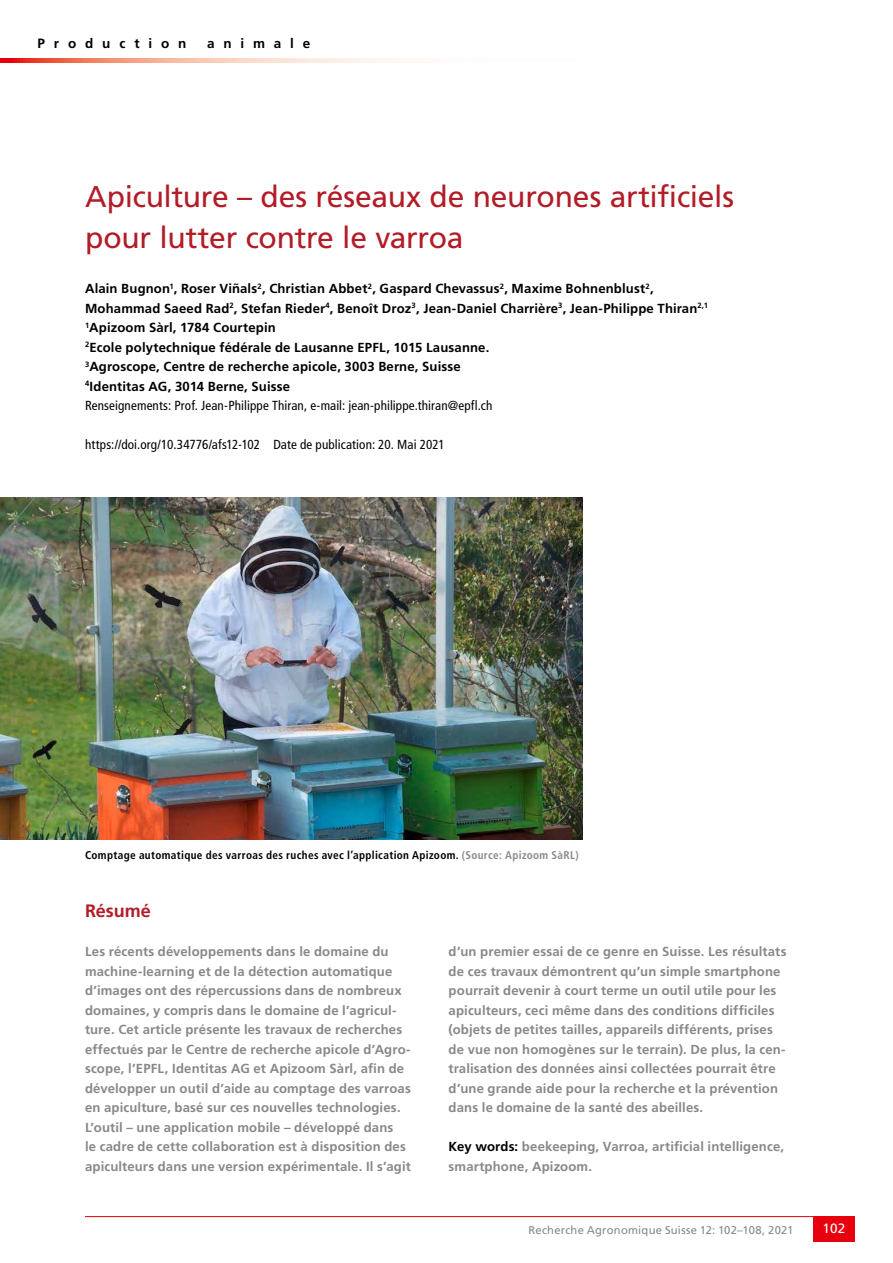
<style>
.page{position:relative;width:893px;height:1263px;background:#fff}
.page>*{position:absolute;margin:0;border:0;box-sizing:border-box;transform-origin:0 0}
.t1{font:30px/40.5px "Frutiger LT Std";letter-spacing:-.01em;color:#b21c27}
.t2{font:700 18px "Frutiger LT Std";letter-spacing:-.005em;color:#b21c27}
.t3{font:700 13.5px "Frutiger LT Std";letter-spacing:.655em;color:#000}
.t4{font:13.5px "Frutiger LT Std";color:#fff}
.t5{font:700 13.2px/19.5px "Frutiger LT Std";letter-spacing:.01em;color:#878988}
.t6{font:700 13.2px/19.5px "Frutiger LT Std";letter-spacing:.01em;color:#000}
.t7{font:condensed 13.2px "Frutiger LT Std";letter-spacing:.005em;color:#000}
.t8{font:700 condensed 11.25px "Frutiger LT Std";letter-spacing:.03em;color:#000}
.t9{font:11.25px "Frutiger LT Std";letter-spacing:.02em;color:#878988}
.s1{font-weight:400;font-stretch:condensed}
.s2{color:#878988}
.s3{color:#000}
</style>
<div class="page">
<svg style="left:0;top:58px;width:403px;height:5px;background:#f6b09e"></svg>
<hr style="left:85px;top:1216px;width:770px;height:1px;background:#e7000e">
<div style="left:813px;top:1216px;width:42px;height:26px;background:#e7000e"></div>
<img style="left:0;top:497px;width:583px;height:342px">
<p class="t3" style="left:38px;top:36px;width:150px">Production</p>
<p class="t3" style="left:207px;top:36px;width:105px">animale</p>
<h1 class="t1" style="left:85px;top:177px;width:651px">Apiculture – des réseaux de neurones artificiels pour lutter contre le varroa</h1>
<p class="t6" style="left:85px;top:279px;width:624px">Alain Bugnon<sup>1</sup>, Roser Viñals<sup>2</sup>, Christian Abbet<sup>2</sup>, Gaspard Chevassus<sup>2</sup>, Maxime Bohnenblust<sup>2</sup>, Mohammad Saeed Rad<sup>2</sup>, Stefan Rieder<sup>4</sup>, Benoît Droz<sup>3</sup>, Jean-Daniel Charrière<sup>3</sup>, Jean-Philippe Thiran<sup>2,1<br>1</sup>Apizoom Sàrl, 1784 Courtepin<br><sup>2</sup>Ecole polytechnique fédérale de Lausanne EPFL, 1015 Lausanne.<br><sup>3</sup>Agroscope, Centre de recherche apicole, 3003 Berne, Suisse<br><sup>4</sup>Identitas AG, 3014 Berne, Suisse<br><span class="s1">Renseignements: Prof. Jean-Philippe Thiran, e-mail: jean-philippe.thiran@epfl.ch</span></p>
<p class="t7" style="left:85px;top:437px;width:361px">https://doi.org/10.34776/afs12-102 Date de publication: 20. Mai 2021</p>
<p class="t8" style="left:85px;top:848px;width:495px">Comptage automatique des varroas des ruches avec l’application Apizoom. <span class="s2">(Source: Apizoom SàRL)</span></p>
<h2 class="t2" style="left:85px;top:900px;width:67px">Résumé</h2>
<p class="t5" style="left:85px;top:942px;width:327px">Les récents développements dans le domaine du machine-learning et de la détection automatique d’images ont des répercussions dans de nombreux domaines, y compris dans le domaine de l’agricul&shy;ture. Cet article présente les travaux de recherches effectués par le Centre de recherche apicole d’Agro&shy;scope, l’EPFL, Identitas AG et Apizoom Sàrl, afin de développer un outil d’aide au comptage des varroas en apiculture, basé sur ces nouvelles technologies.<br>L’outil – une application mobile – développé dans<br>le cadre de cette collaboration est à disposition des apiculteurs dans une version expérimentale. Il s’agit</p>
<p class="t5" style="left:449px;top:942px;width:339px">d’un premier essai de ce genre en Suisse. Les résultats de ces travaux démontrent qu’un simple smartphone pourrait devenir à court terme un outil utile pour les apiculteurs, ceci même dans des conditions difficiles (objets de petites tailles, appareils différents, prises de vue non homogènes sur le terrain). De plus, la cen&shy;tralisation des données ainsi collectées pourrait être d’une grande aide pour la recherche et la prévention dans le domaine de la santé des abeilles.</p>
<p class="t5" style="left:449px;top:1137px;width:337px"><span class="s3">Key words:</span> beekeeping, Varroa, artificial intelligence, smartphone, Apizoom.</p>
<p class="t9" style="left:528px;top:1223px;width:267px">Recherche Agronomique Suisse 12: 102–108, 2021</p>
<p class="t4" style="left:823px;top:1221px;width:24px">102</p>
</div>
